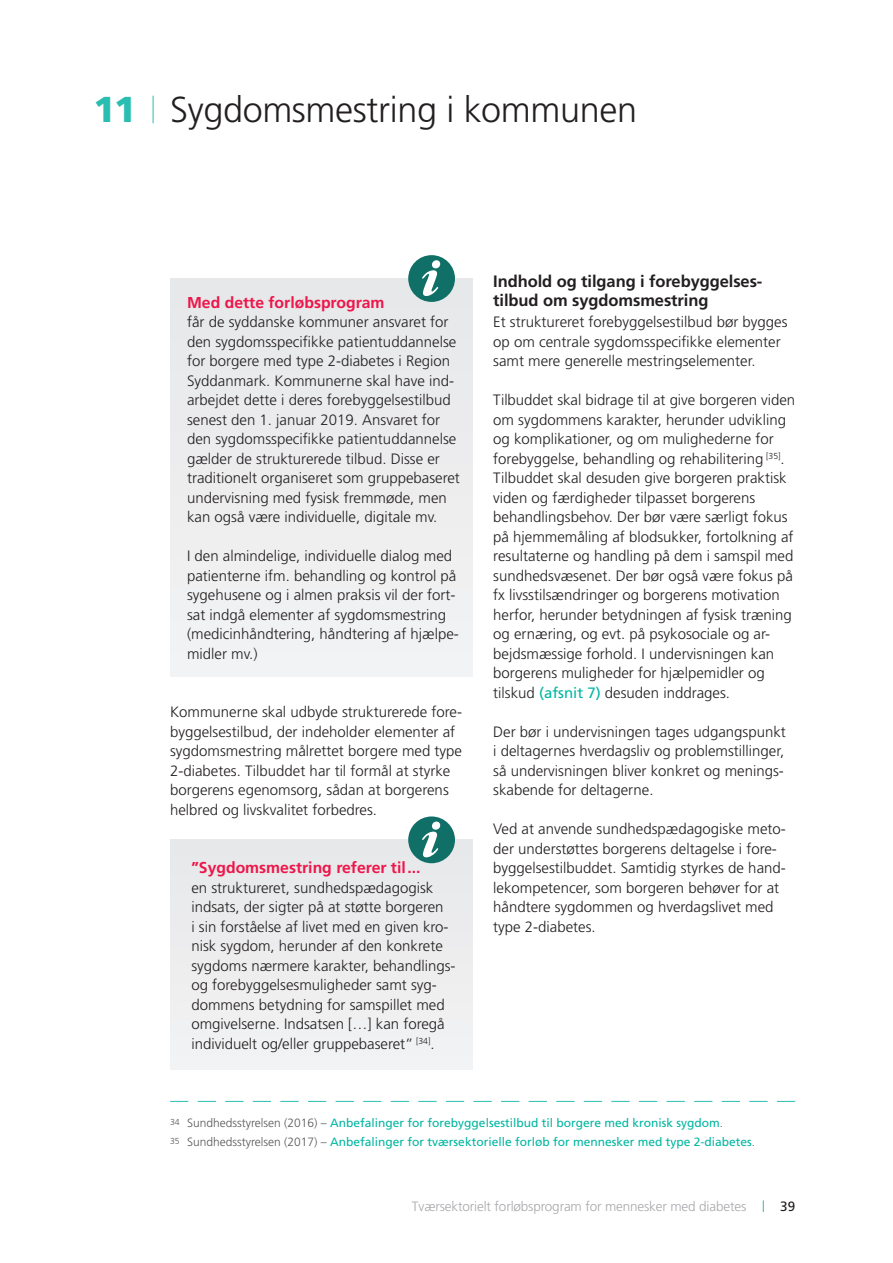
<style>
.page{position:relative;width:893px;height:1263px;background:#fff}
.page>*{position:absolute;margin:0;border:0;box-sizing:border-box;transform-origin:0 0}
.t1{font:300 36px "Frutiger";letter-spacing:-.01em;color:#231f20}
.t2{font:700 16.5px/19.5px "Frutiger";letter-spacing:-.005em;color:#231f20}
.t3{font:700 15.75px "Frutiger";color:#ed164b}
.t4{font:300 15px/19.5px "Frutiger";color:#231f20}
.t5{font:300 13.5px "Frutiger";letter-spacing:-.01em;color:#a8a9ad}
.t6{font:13.5px "Frutiger";color:#231f20}
.t7{font:12px/19.5px "Frutiger";color:#00b6a1}
.s1{font-weight:900;color:#2abdb1}
.s2{font-weight:400;color:#00b6a1}
.s3{font-weight:300;color:#57585a}
</style>
<div class="page">
<svg style="left:153px;top:96px;width:1px;height:27px"></svg>
<svg style="left:763px;top:1200px;width:1px;height:12px"></svg>
<div style="left:170px;top:840px;width:302px;height:229px;background:#ededee"></div>
<div style="left:408px;top:816px;width:47px;height:47px;background:#107067;border-radius:50%"></div>
<svg style="left:422px;top:821px;width:18px;height:36px"></svg>
<div style="left:170px;top:279px;width:302px;height:397px;background:#ededee"></div>
<div style="left:408px;top:255px;width:47px;height:47px;background:#107067;border-radius:50%"></div>
<svg style="left:422px;top:260px;width:18px;height:36px"></svg>
<svg style="left:170px;top:1101px;width:625px;height:1px"></svg>
<h1 class="t1" style="left:93px;top:89px;width:545px"><span class="s1">11</span> Sygdomsmestring i kommunen</h1>
<p class="t3" style="left:187px;top:293px;width:199px">Med dette forløbsprogram</p>
<p class="t4" style="left:187px;top:312px;width:274px">får de syddanske kommuner ansvaret for den sygdomsspecifikke patientuddannelse for borgere med type 2-diabetes i Region Syddanmark. Kommunerne skal have ind&shy;arbejdet dette i deres forebyggelsestilbud senest den 1. januar 2019. Ansvaret for den sygdomsspecifikke patientuddannelse gælder de strukturerede tilbud. Disse er traditionelt organiseret som gruppebaseret undervisning med fysisk fremmøde, men kan også være individuelle, digitale mv.</p>
<p class="t4" style="left:187px;top:546px;width:273px">I den almindelige, individuelle dialog med patienterne ifm. behandling og kontrol på sygehusene og i almen praksis vil der fort&shy;sat indgå elementer af sygdomsmestring (medicinhåndtering, håndtering af hjælpe&shy;midler mv.)</p>
<p class="t4" style="left:170px;top:702px;width:293px">Kommunerne skal udbyde strukturerede fore&shy;byggelsestilbud, der indeholder elementer af sygdomsmestring målrettet borgere med type 2-diabetes. Tilbuddet har til formål at styrke borgerens egenomsorg, sådan at borgerens helbred og livskvalitet forbedres.</p>
<p class="t3" style="left:191px;top:858px;width:231px">”Sygdomsmestring referer til...</p>
<p class="t4" style="left:191px;top:878px;width:266px">en struktureret, sundhedspædagogisk indsats, der sigter på at støtte borgeren<br>i sin forståelse af livet med en given kro&shy;nisk sygdom, herunder af den konkrete sygdoms nærmere karakter, behandlings&shy;og forebyggelsesmuligheder samt syg&shy;dommens betydning for samspillet med omgivelserne. Indsatsen […] kan foregå individuelt og/eller gruppebaseret” <sup>[34]</sup>.</p>
<p class="t2" style="left:493px;top:271px;width:270px">Indhold og tilgang i forebyggelses&shy;tilbud om sygdomsmestring</p>
<p class="t4" style="left:493px;top:312px;width:296px">Et struktureret forebyggelsestilbud bør bygges op om centrale sygdomsspecifikke elementer samt mere generelle mestringselementer.</p>
<p class="t4" style="left:493px;top:390px;width:303px">Tilbuddet skal bidrage til at give borgeren viden om sygdommens karakter, herunder udvikling og komplikationer, og om mulighederne for forebyggelse, behandling og rehabilitering <sup>[35]</sup>.<br>Tilbuddet skal desuden give borgeren praktisk viden og færdigheder tilpasset borgerens behandlingsbehov. Der bør være særligt fokus på hjemmemåling af blodsukker, fortolkning af resultaterne og handling på dem i samspil med sundhedsvæsenet. Der bør også være fokus på fx livsstilsændringer og borgerens motivation herfor, herunder betydningen af fysisk træning og ernæring, og evt. på psykosociale og ar&shy;bejdsmæssige forhold. I undervisningen kan borgerens muligheder for hjælpemidler og tilskud <span class="s2">(afsnit 7)</span> desuden inddrages.</p>
<p class="t4" style="left:493px;top:722px;width:294px">Der bør i undervisningen tages udgangspunkt i deltagernes hverdagsliv og problemstillinger, så undervisningen bliver konkret og menings&shy;skabende for deltagerne.</p>
<p class="t4" style="left:493px;top:819px;width:294px">Ved at anvende sundhedspædagogiske meto&shy;der understøttes borgerens deltagelse i fore&shy;byggelsestilbuddet. Samtidig styrkes de hand&shy;lekompetencer, som borgeren behøver for at håndtere sygdommen og hverdagslivet med type 2-diabetes.</p>
<p class="t7" style="left:170px;top:1113px;width:586px"><sup>34</sup> <span class="s3">Sundhedsstyrelsen (2016) –</span> Anbefalinger for forebyggelsestilbud til borgere med kronisk sygdom<span class="s3">.<br></span><sup>35</sup> <span class="s3">Sundhedsstyrelsen (2017) –</span> Anbefalinger for tværsektorielle forløb for mennesker med type 2-diabetes<span class="s3">.</span></p>
<p class="t5" style="left:412px;top:1199px;width:336px">Tværsektorielt forløbsprogram for mennesker med diabetes</p>
<p class="t6" style="left:780px;top:1198px;width:17px">39</p>
</div>
